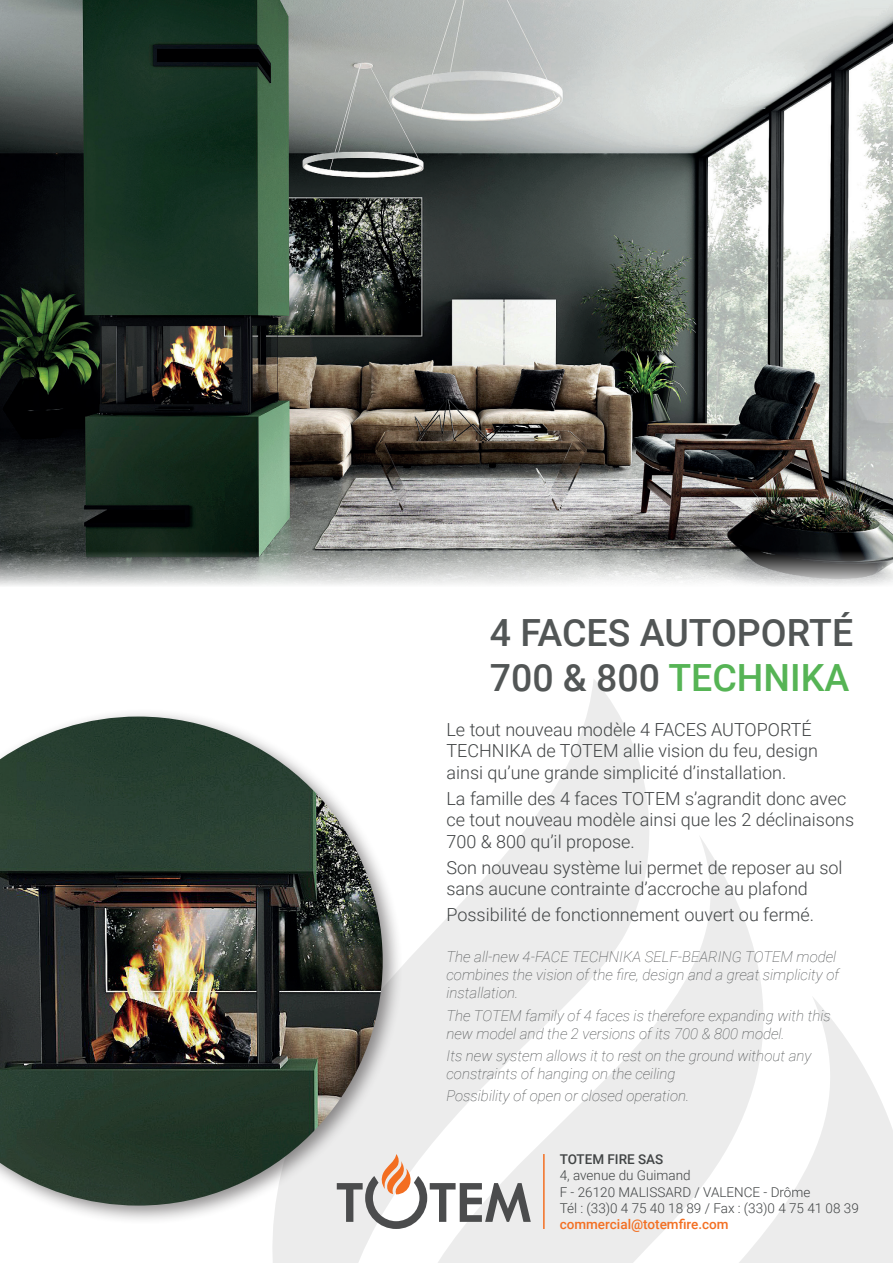
<style>
.page{position:relative;width:893px;height:1263px;background:#fff}
.page>*{position:absolute;margin:0;border:0;box-sizing:border-box;transform-origin:0 0}
.t1{font:500 37.5px/45px "Roboto";color:#525656}
.t2{font:300 18px/21.6px "Roboto";color:#414445}
.t3{font:italic 100 15px/18px "Roboto";color:#414445}
.t4{font:300 13.5px/16.2px "Roboto";color:#414445}
.t5{font:500 13.5px "Roboto";color:#f36f22}
.t6{font:500 13.5px "Roboto";color:#414445}
.s1{color:#56b455}
</style>
<div class="page">
<svg style="left:272px;top:679px;width:377px;height:584px"></svg>
<svg style="left:383px;top:834px;width:379px;height:429px;fill:#ececec"></svg>
<svg style="left:505px;top:996px;width:388px;height:267px;fill:#ececec"></svg>
<svg style="left:337px;top:1154px;width:194px;height:75px"></svg>
<hr style="left:543px;top:1154px;width:2px;height:75px;background:#f36f22">
<img style="left:0;top:0;width:893px;height:586px">
<div style="left:0;top:708px;width:403px;height:517px;background:#231f20;opacity:.5"></div>
<img style="left:0;top:716px;width:383px;height:489px">
<h1 class="t1" style="left:490px;top:609px;width:365px">4 FACES AUTOPORTÉ<br>700 &amp; 800 <span class="s1">TECHNIKA</span></h1>
<p class="t2" style="left:446px;top:718px;width:373px">Le tout nouveau modèle 4 FACES AUTOPORTÉ<br>TECHNIKA de TOTEM allie vision du feu, design ainsi qu’une grande simplicité d’installation.</p>
<p class="t2" style="left:446px;top:787px;width:409px">La famille des 4 faces TOTEM s’agrandit donc avec ce tout nouveau modèle ainsi que les 2 déclinaisons<br>700 &amp; 800 qu’il propose.</p>
<p class="t2" style="left:446px;top:856px;width:398px">Son nouveau système lui permet de reposer au sol sans aucune contrainte d’accroche au plafond</p>
<p class="t2" style="left:446px;top:903px;width:369px">Possibilité de fonctionnement ouvert ou fermé.</p>
<p class="t3" style="left:446px;top:947px;width:394px">The all-new 4-FACE TECHNIKA SELF-BEARING TOTEM model combines the vision of the fire, design and a great simplicity of installation.</p>
<p class="t3" style="left:446px;top:1006px;width:386px">The TOTEM family of 4 faces is therefore expanding with this new model and the 2 versions of its 700 &amp; 800 model.</p>
<p class="t3" style="left:446px;top:1046px;width:367px">Its new system allows it to rest on the ground without any constraints of hanging on the ceiling</p>
<p class="t3" style="left:446px;top:1086px;width:244px">Possibility of open or closed operation.</p>
<p class="t6" style="left:560px;top:1150px;width:105px">TOTEM FIRE SAS</p>
<p class="t4" style="left:560px;top:1167px;width:301px">4, avenue du Guimand<br>F - 26120 MALISSARD / VALENCE - Drôme<br>Tél : (33)0 4 75 40 18 89 / Fax : (33)0 4 75 41 08 39</p>
<p class="t5" style="left:560px;top:1215px;width:170px">commercial@totemfire.com</p>
</div>
